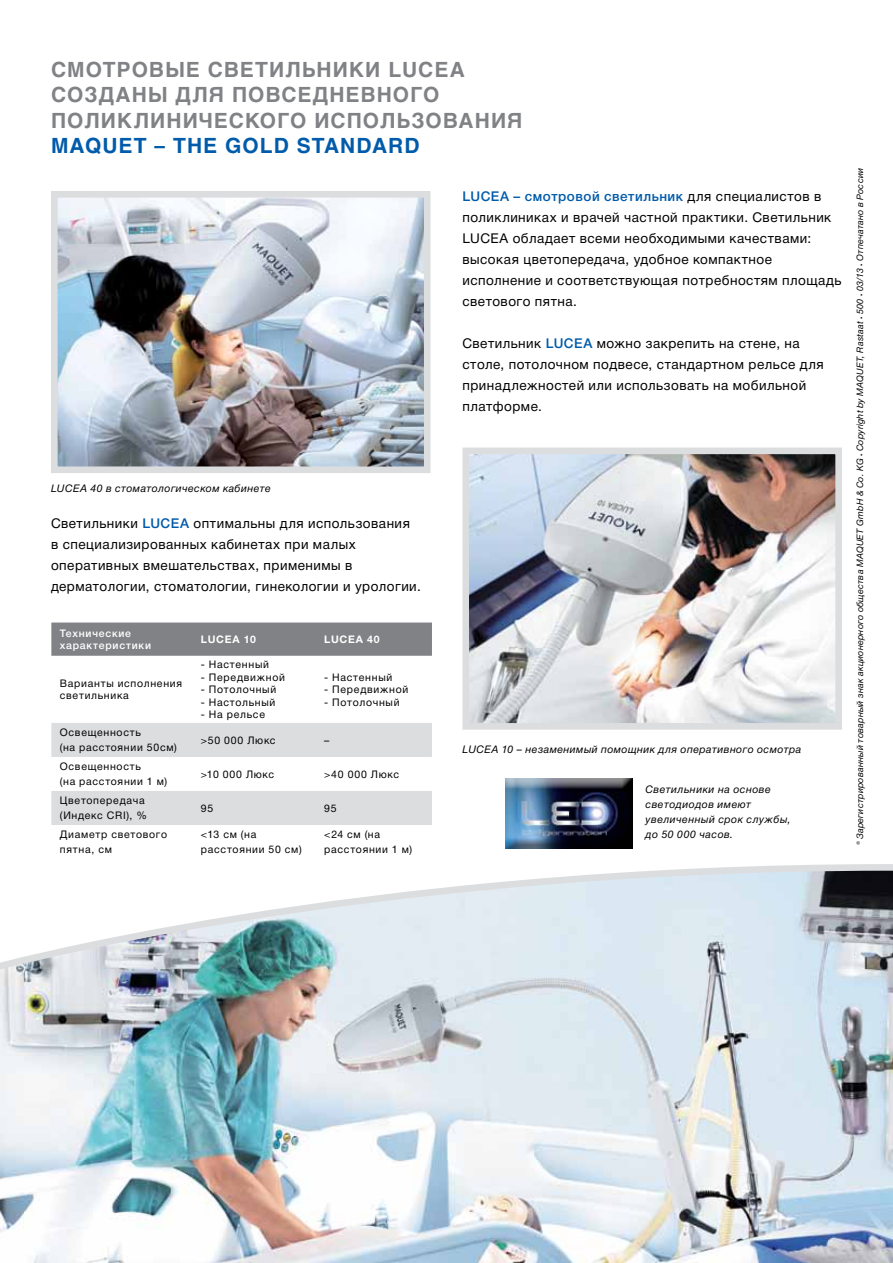
<style>
.page{position:relative;width:893px;height:1263px;background:#fff}
.page>*{position:absolute;margin:0;border:0;box-sizing:border-box;transform-origin:0 0}
.t1{font:700 21px/25.5px "Helvetica Cyr";letter-spacing:.05em;color:#808285}
.t2{font:700 21px "Helvetica Cyr";letter-spacing:.05em;color:#005baa}
.t3{font:13.5px/21px "Helvetica Neue Cyr";letter-spacing:.035em;color:#000}
.t4{font:10.5px/15px "Helvetica Neue Cyr";letter-spacing:.07em;color:#000}
.t5{font:italic 10.5px/15px "Helvetica Neue Cyr";letter-spacing:.045em;color:#000}
.t6{font:500 10.5px/12.6px "Helvetica Neue Cyr";letter-spacing:.075em;color:#fff}
.t7{font:700 10.5px "Helvetica Neue Cyr";letter-spacing:.07em;color:#fff}
.t8{font:italic 9px "Helvetica Neue Cyr";letter-spacing:.02em;color:#000}
.s1{font-weight:500;color:#005baa}
.s2{font-size:4.5px}
</style>
<div class="page">
<img style="left:0;top:864px;width:893px;height:399px">
<div style="left:504px;top:779px;width:130px;height:74px;background:#000;opacity:.5"></div>
<img style="left:59px;top:199px;width:364px;height:266px">
<div style="left:51px;top:191px;width:380px;height:282px;border:7px solid #dcddde"></div>
<div style="left:51px;top:622px;width:381px;height:34px;background:#808285"></div>
<svg style="left:51px;top:723px;width:381px;height:102px"></svg>
<img style="left:470px;top:456px;width:364px;height:266px">
<div style="left:462px;top:448px;width:380px;height:282px;border:7px solid #dcddde"></div>
<h1 class="t1" style="left:51px;top:56px;width:473px">СМОТРОВЫЕ СВЕТИЛЬНИКИ LUCEA<br>СОЗДАНЫ ДЛЯ ПОВСЕДНЕВНОГО<br>ПОЛИКЛИНИЧЕСКОГО ИСПОЛЬЗОВАНИЯ</h1>
<h1 class="t2" style="left:51px;top:134px;width:370px">MAQUET – THE GOLD STANDARD</h1>
<p class="t5" style="left:51px;top:481px;width:221px">LUCEA 40 в стоматологическом кабинете</p>
<p class="t3" style="left:51px;top:513px;width:371px">Светильники <span class="s1">LUCEA</span> оптимальны для использования<br>в специализированных кабинетах при малых оперативных вмешательствах, применимы в дерматологии, стоматологии, гинекологии и урологии.</p>
<p class="t6" style="left:60px;top:627px;width:93px">Технические характеристики</p>
<p class="t7" style="left:201px;top:633px;width:56px">LUCEA 10</p>
<p class="t7" style="left:324px;top:633px;width:57px">LUCEA 40</p>
<p class="t4" style="left:60px;top:677px;width:124px;line-height:12.6px">Варианты исполнения светильника</p>
<p class="t4" style="left:201px;top:657px;width:70px">- Настенный</p>
<p class="t4" style="left:201px;top:669px;width:86px">- Передвижной</p>
<p class="t4" style="left:201px;top:682px;width:77px">- Потолочный</p>
<p class="t4" style="left:201px;top:695px;width:76px">- Настольный</p>
<p class="t4" style="left:201px;top:707px;width:66px">- На рельсе</p>
<p class="t4" style="left:324px;top:669px;width:70px">- Настенный</p>
<p class="t4" style="left:324px;top:682px;width:86px">- Передвижной</p>
<p class="t4" style="left:324px;top:695px;width:77px">- Потолочный</p>
<p class="t4" style="left:60px;top:725px;width:119px">Освещенность<br>(на расстоянии 50см)</p>
<p class="t4" style="left:201px;top:733px;width:76px">&gt;50 000 Люкс</p>
<p class="t4" style="left:324px;top:733px;width:7px">–</p>
<p class="t4" style="left:60px;top:759px;width:109px">Освещенность<br>(на расстоянии 1 м)</p>
<p class="t4" style="left:201px;top:767px;width:75px">&gt;10 000 Люкс</p>
<p class="t4" style="left:324px;top:767px;width:76px">&gt;40 000 Люкс</p>
<p class="t4" style="left:60px;top:793px;width:89px">Цветопередача (Индекс CRI), %</p>
<p class="t4" style="left:201px;top:801px;width:14px">95</p>
<p class="t4" style="left:324px;top:801px;width:14px">95</p>
<p class="t4" style="left:60px;top:827px;width:109px">Диаметр светового пятна, см</p>
<p class="t4" style="left:201px;top:827px;width:102px">&lt;13 см (на расстоянии 50 см)</p>
<p class="t4" style="left:324px;top:827px;width:89px">&lt;24 см (на расстоянии 1 м)</p>
<p class="t3" style="left:462px;top:185px;width:381px"><span class="s1">LUCEA – смотровой светильник</span> для специалистов в поликлиниках и врачей частной практики. Светильник LUCEA обладает всеми необходимыми качествами: высокая цветопередача, удобное компактное исполнение и соответствующая потребностям площадь светового пятна.</p>
<p class="t3" style="left:462px;top:333px;width:363px">Светильник <span class="s1">LUCEA</span> можно закрепить на стене, на столе, потолочном подвесе, стандартном рельсе для принадлежностей или использовать на мобильной платформе.</p>
<p class="t5" style="left:462px;top:742px;width:340px">LUCEA 10 – незаменимый помощник для оперативного осмотра</p>
<p class="t5" style="left:646px;top:782px;width:147px">Светильники на основе светодиодов имеют увеличенный срок службы, до 50 000 часов.</p>
<p class="t8" style="left:855px;top:845px;width:679px;rotate:-90deg">® Зарегистрированный товарный знак акционерного общества MAQUET GmbH &amp; Co. KG <span class="s2">•</span> Copyright by MAQUET, Rastaat <span class="s2">•</span> 500 <span class="s2">•</span> 03/13 <span class="s2">•</span> Отпечатано в России</p>
</div>
